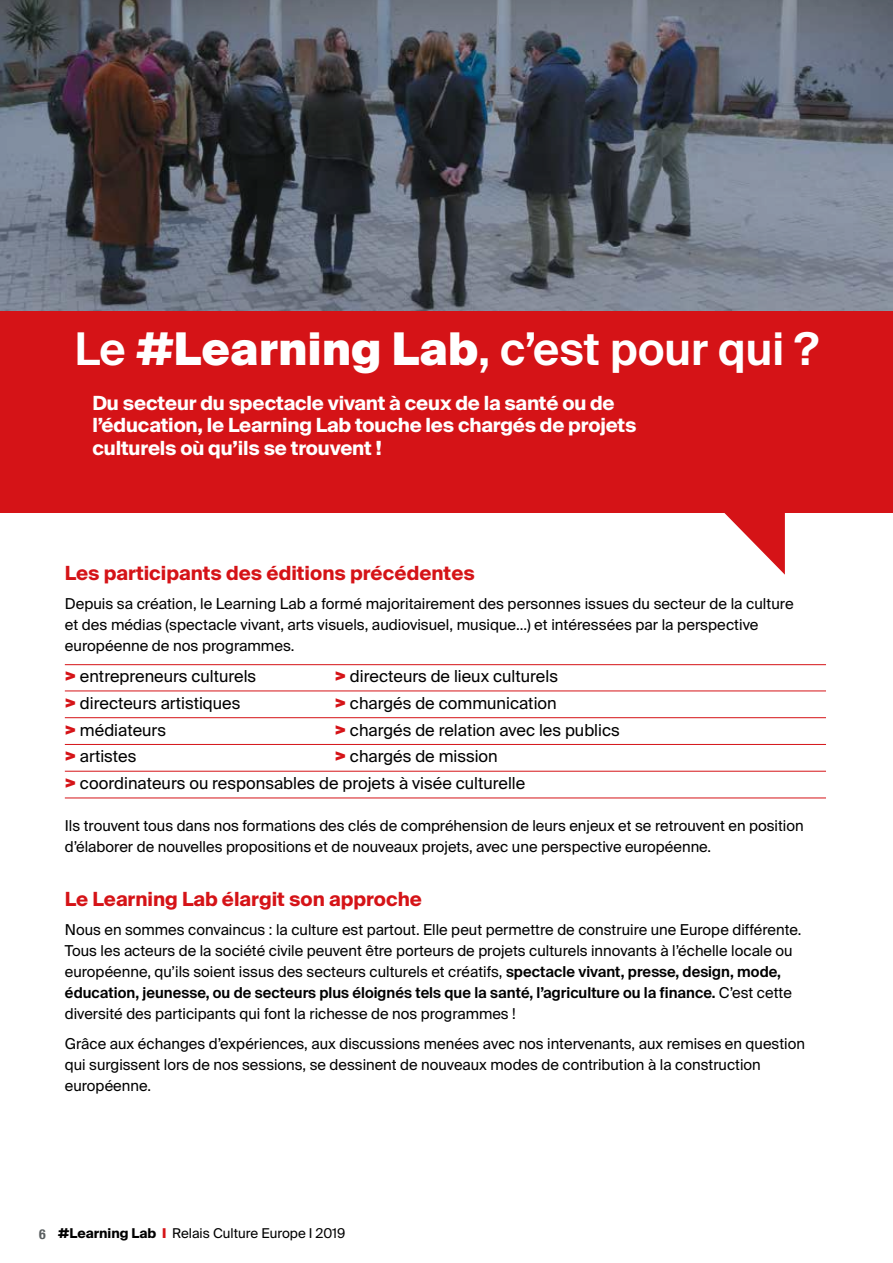
<style>
.page{position:relative;width:893px;height:1263px;background:#fff}
.page>*{position:absolute;margin:0;border:0;box-sizing:border-box;transform-origin:0 0}
.t1{font:600 45px "Suisse Intl";color:#fff}
.t2{font:700 19.5px/22.5px "Suisse Intl";letter-spacing:-.01em;color:#fff}
.t3{font:700 19.5px "Suisse Intl";color:#d51317}
.t4{font:16.5px/26.7px "Suisse Intl";color:#000}
.t5{font:15px/21px "Suisse Intl";color:#000}
.t6{font:13.5px "Suisse Intl";color:#000}
.s1{font-weight:900}
.s2{font-weight:900;color:#d51317}
.s3{font-weight:600}
.s4{font-family:"Helvetica Neue";font-weight:700;font-stretch:condensed;font-size:13.8px;color:#595e60}
.s5{font-weight:700}
</style>
<div class="page">
<svg style="left:687px;top:512px;width:98px;height:63px"></svg>
<hr style="left:65px;top:664px;width:761px;height:1px;background:#d51317">
<hr style="left:65px;top:690px;width:761px;height:1px;background:#d51317">
<hr style="left:65px;top:717px;width:761px;height:1px;background:#d51317">
<hr style="left:65px;top:744px;width:761px;height:1px;background:#d51317">
<hr style="left:65px;top:771px;width:761px;height:1px;background:#d51317">
<hr style="left:65px;top:797px;width:761px;height:1px;background:#d51317">
<svg style="left:0;top:0;width:893px;height:311px;background:#595d67"></svg>
<div style="left:0;top:311px;width:893px;height:201px;background:#d51317"></div>
<h1 class="t1" style="left:75px;top:323px;width:745px">Le <span class="s1">#Learning Lab</span>, c’est pour qui ?</h1>
<h2 class="t2" style="left:92px;top:391px;width:545px">Du secteur du spectacle vivant à ceux de la santé ou de l’éducation, le Learning Lab touche les chargés de projets culturels où qu’ils se trouvent !</h2>
<h2 class="t3" style="left:65px;top:561px;width:411px">Les participants des éditions précédentes</h2>
<p class="t5" style="left:65px;top:593px;width:730px">Depuis sa création, le Learning Lab a formé majoritairement des personnes issues du secteur de la culture et des médias (spectacle vivant, arts visuels, audiovisuel, musique…) et intéressées par la perspective européenne de nos programmes.</p>
<p class="t4" style="left:65px;top:663px;width:193px"><span class="s2">&gt;</span> entrepreneurs culturels</p>
<p class="t4" style="left:335px;top:663px;width:225px"><span class="s2">&gt;</span> directeurs de lieux culturels</p>
<p class="t4" style="left:65px;top:690px;width:177px"><span class="s2">&gt;</span> directeurs artistiques</p>
<p class="t4" style="left:335px;top:690px;width:223px"><span class="s2">&gt;</span> chargés de communication</p>
<p class="t4" style="left:65px;top:716px;width:103px"><span class="s2">&gt;</span> médiateurs</p>
<p class="t4" style="left:335px;top:716px;width:286px"><span class="s2">&gt;</span> chargés de relation avec les publics</p>
<p class="t4" style="left:65px;top:743px;width:73px"><span class="s2">&gt;</span> artistes</p>
<p class="t4" style="left:65px;top:743px;width:462px;text-indent:270px"><span class="s2">&gt;</span> chargés de mission<br><span class="s2">&gt;</span> coordinateurs ou responsables de projets à visée culturelle</p>
<p class="t5" style="left:65px;top:815px;width:740px">Ils trouvent tous dans nos formations des clés de compréhension de leurs enjeux et se retrouvent en position d’élaborer de nouvelles propositions et de nouveaux projets, avec une perspective européenne.</p>
<h2 class="t3" style="left:65px;top:887px;width:359px">Le Learning Lab élargit son approche</h2>
<p class="t5" style="left:65px;top:919px;width:738px">Nous en sommes convaincus : la culture est partout. Elle peut permettre de construire une Europe différente.<br>Tous les acteurs de la société civile peuvent être porteurs de projets culturels innovants à l’échelle locale ou européenne, qu’ils soient issus des secteurs culturels et créatifs, <span class="s3">spectacle vivant, presse, design, mode, éducation, jeunesse, ou de secteurs plus éloignés tels que la santé, l’agriculture ou la finance.</span> C’est cette diversité des participants qui font la richesse de nos programmes !</p>
<p class="t5" style="left:65px;top:1033px;width:742px">Grâce aux échanges d’expériences, aux discussions menées avec nos intervenants, aux remises en question qui surgissent lors de nos sessions, se dessinent de nouveaux modes de contribution à la construction européenne.</p>
<p class="t6" style="left:39px;top:1225px;width:308px"><span class="s4">6</span> <span class="s5">#Learning Lab</span> <span class="s2">l</span> Relais Culture Europe I 2019</p>
</div>
